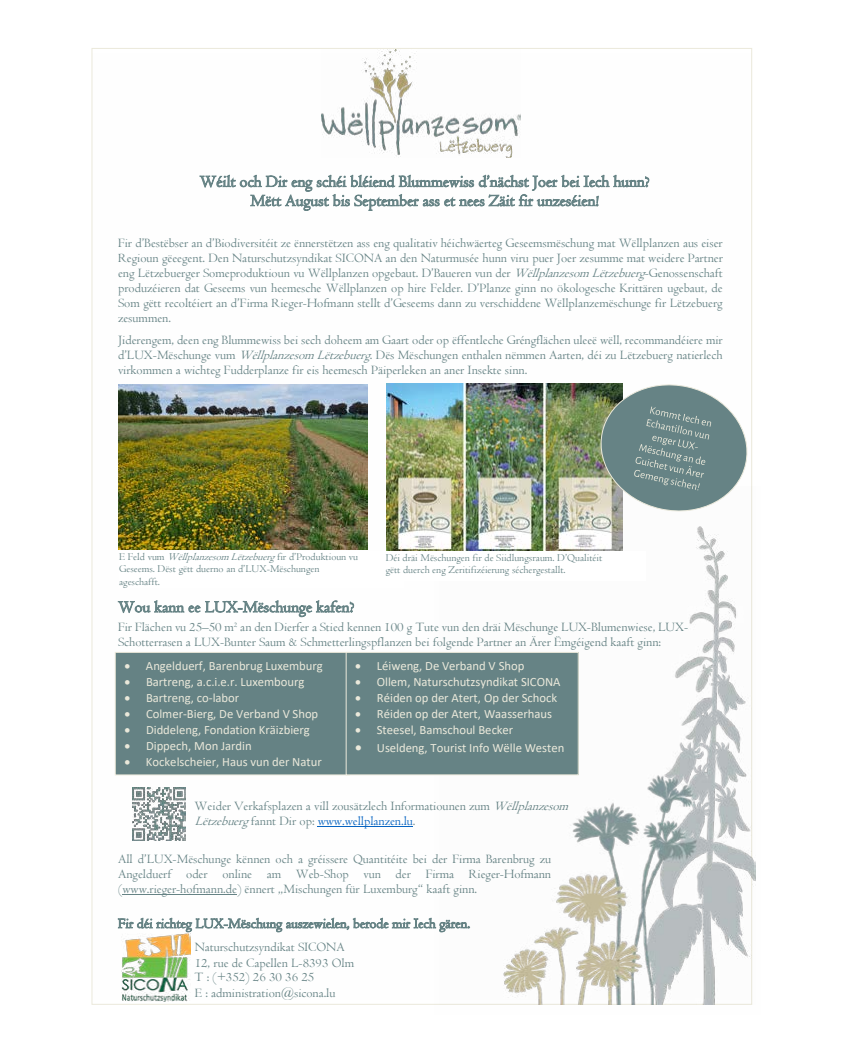
<style>
.page{position:relative;width:842px;height:1049px;background:#fff}
.page>*{position:absolute;margin:0;border:0;box-sizing:border-box;transform-origin:0 0}
.t1{font:16.8px/19.2px "Centaur";color:#668385;text-align:center}
.t2{font:14.4px "Centaur";color:#668385}
.t3{font:13.2px/15px "Centaur";color:#668385;text-align:justify}
.t4{font:12.7px "Calibri";color:#ebe9db}
.t5{font:10.8px/12.3px "Centaur";color:#668385}
.s1{font-style:italic}
.s2{color:#0563c1}
</style>
<div class="page">
<img style="left:92px;top:53px;width:503px;height:946px">
<hr style="left:318px;top:826px;width:95px;height:1px;background:#0563c1">
<hr style="left:123px;top:894px;width:114px;height:1px;background:#668385">
<img style="left:122px;top:934px;width:68px;height:68px">
<img style="left:440px;top:518px;width:315px;height:486px">
<img style="left:132px;top:787px;width:54px;height:53px">
<img style="left:118px;top:384px;width:249px;height:165px">
<div style="left:346px;top:652px;width:232px;height:123px;background:#668385"></div>
<div style="left:346px;top:652px;width:233px;height:123px;border:1px solid #ebe9db"></div>
<img style="left:386px;top:384px;width:236px;height:167px">
<div style="left:119px;top:551px;width:285px;height:37px;background:#fff"></div>
<div style="left:386px;top:551px;width:260px;height:30px;background:#fff"></div>
<svg style="left:595px;top:378px;width:157px;height:140px"></svg>
<p class="t1" style="left:200px;top:172px;width:451px">Wéilt och Dir eng schéi bléiend Blummewiss d’nächst Joer bei Iech hunn?<br>Mëtt August bis September ass et nees Zäit fir unzeséien!</p>
<p class="t3" style="left:118px;top:235px;width:606px">Fir d’Bestëbser an d’Biodiversitéit ze ënnerstëtzen ass eng qualitativ héichwäerteg Geseemsmëschung mat Wëllplanzen aus eiser Regioun gëeegent. Den Naturschutzsyndikat SICONA an den Naturmusée hunn viru puer Joer zesumme mat weidere Partner eng Lëtzebuerger Someproduktioun vu Wëllplanzen opgebaut. D’Baueren vun der <span class="s1">WëllplanzesomLëtzebuerg</span>-Genossenschaft produzéieren dat Geseems vun heemesche Wëllplanzen op hire Felder. D’Planze ginn no ökologesche Krittären ugebaut, de Som gëtt recoltéiert an d’Firma Rieger-Hofmann stellt d’Geseems dann zu verschiddene Wëllplanzemëschunge fir Lëtzebuerg zesummen.</p>
<p class="t3" style="left:118px;top:332px;width:606px">Jiderengem, deen eng Blummewiss bei sech doheem am Gaart oder op ëffentleche Gréngflächen uleeë wëll, recommandéiere mir d’LUX-Mëschunge vum <span class="s1">WëllplanzesomLëtzebuerg</span>. Dës Mëschungen enthalen nëmmen Aarten, déi zu Lëtzebuerg natierlech virkommen a wichteg Fudderplanze fir eis heemesch Päiperleken an aner Insekte sinn.</p>
<p class="t5" style="left:119px;top:551px;width:240px">E F e l d v u m <span class="s1">WëllplanzesomLëtzebuerg</span>fi r d ’ P r o d u k t i o u n v u<br>Geseems. Dëst gëtt duerno an d’LUX-Mëschungen ageschafft.</p>
<p class="t5" style="left:386px;top:551px;width:218px">Déi dräi Mëschungen fir de Siidlungsraum. D’Qualitéit gëtt duerch eng Zeritifizéierung séchergestallt.</p>
<p class="t1" style="left:118px;top:597px;width:238px">Wou kann ee LUX-Mëschunge kafen?</p>
<p class="t3" style="left:118px;top:619px;width:572px">Fir Flächen vu 25–50 m<sup>2</sup> an den Dierfer a Stied kennen 100 g Tute vun den dräi Mëschunge LUX-Blumenwiese, LUX-<br>Schotterrasen a LUX-Bunter Saum &amp; Schmetterlingspflanzen bei folgende Partner an Ärer Ëmgéigend kaaft ginn:</p>
<p class="t4" style="left:124px;top:657px;width:200px">• Angelduerf, Barenbrug Luxemburg</p>
<p class="t4" style="left:124px;top:673px;width:182px">• Bartreng, a.c.i.e.r. Luxembourg</p>
<p class="t4" style="left:124px;top:689px;width:116px">• Bartreng, co-labor</p>
<p class="t4" style="left:124px;top:705px;width:195px">• Colmer-Bierg, De Verband V Shop</p>
<p class="t4" style="left:124px;top:721px;width:187px">• Diddeleng, Fondation Kräizbierg</p>
<p class="t4" style="left:124px;top:737px;width:129px">• Dippech, Mon Jardin</p>
<p class="t4" style="left:124px;top:753px;width:199px">• Kockelscheier, Haus vun der Natur</p>
<p class="t4" style="left:355px;top:657px;width:171px">• Léiweng, De Verband V Shop</p>
<p class="t4" style="left:355px;top:673px;width:207px">• Ollem, Naturschutzsyndikat SICONA</p>
<p class="t4" style="left:355px;top:689px;width:204px">• Réiden op der Atert, Op der Schock</p>
<p class="t4" style="left:355px;top:705px;width:198px">• Réiden op der Atert, Waasserhaus</p>
<p class="t4" style="left:355px;top:721px;width:160px">• Steesel, Bamschoul Becker</p>
<p class="t4" style="left:355px;top:739px;width:211px">• Useldeng, Tourist Info Wëlle Westen</p>
<p class="t3" style="left:195px;top:798px;width:380px">Weider Verkafsplazen a vill zousätzlech Informatiounen zum <span class="s1">Wëllplanzesom<br>Lëtzebuerg</span>fannt Dir op: <span class="s2">www.wellplanzen.lu</span>.</p>
<p class="t3" style="left:118px;top:851px;width:435px">All d’LUX-Mëschunge kënnen och a gréissere Quantitéite bei der Firma Barenbrug zu Angelduerf oder online am Web-Shop vun der Firma Rieger-Hofmann (www.rieger-hofmann.de) ënnert „Mischungen für Luxemburg“ kaaft ginn.</p>
<p class="t2" style="left:118px;top:915px;width:354px">Fir déi richteg LUX-Mëschung auszewielen, berode mir Iech gären.</p>
<p class="t3" style="left:195px;top:940px;width:161px;text-align:left">Naturschutzsyndikat SICONA<br>12, rue de Capellen L-8393 Olm<br>T : (+352) 26 30 36 25<br>E : administration@sicona.lu</p>
</div>
